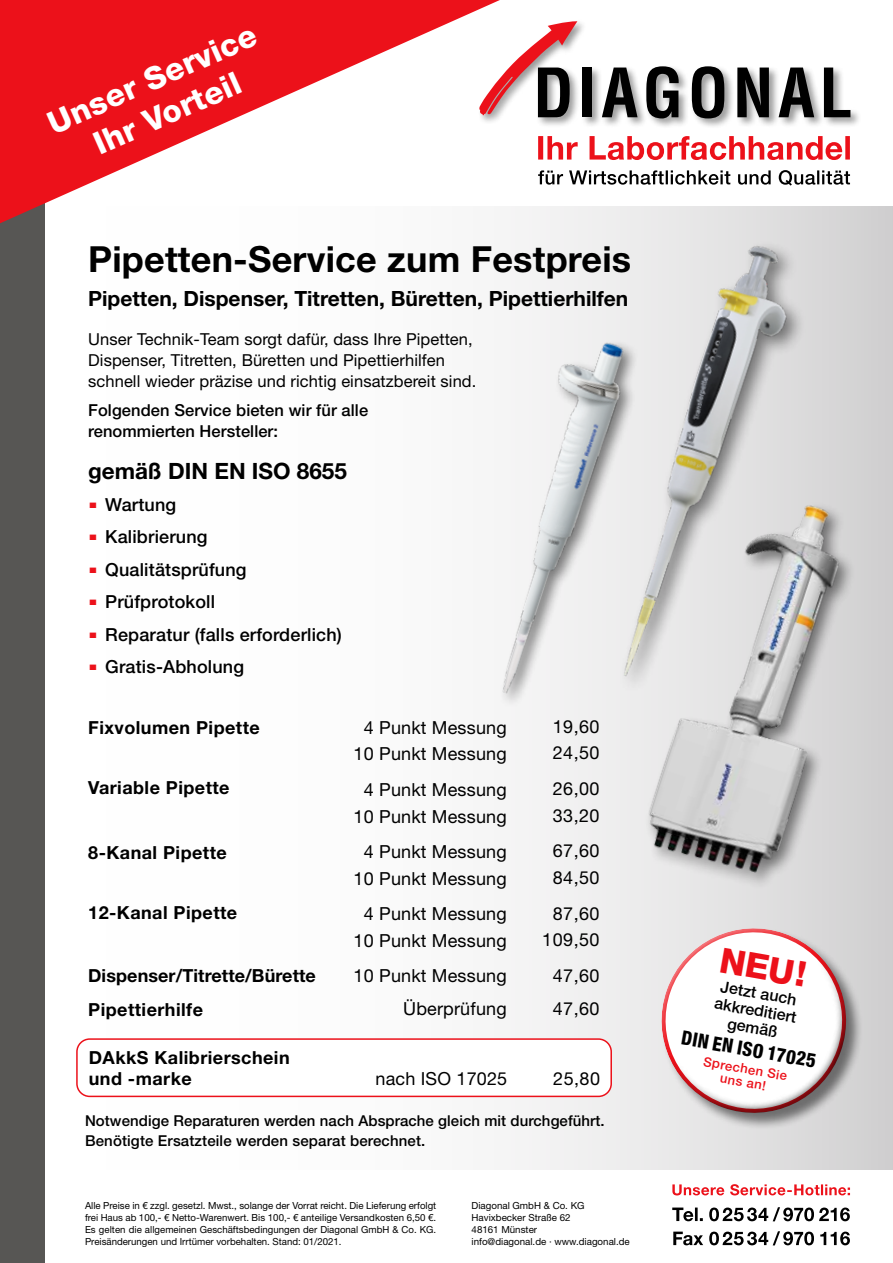
<style>
.page{position:relative;width:893px;height:1263px;background:#fff}
.page>*{position:absolute;margin:0;border:0;box-sizing:border-box;transform-origin:0 0}
.t1{font:700 36px "Helvetica Neue LT Std";letter-spacing:.005em;color:#000}
.t2{font:800 34.95px "Helvetica Neue LT Std";color:#ec111a}
.t3{font:800 31.5px/37.5px "Helvetica Neue LT Std";color:#fff;text-align:center}
.t4{font:700 22.5px "Helvetica Neue LT Std";color:#000}
.t5{font:700 21px "Helvetica Neue LT Std";color:#000}
.t6{font:800 condensed 19.65px "Helvetica Neue LT Std";color:#000;scale:.95 1}
.t7{font:18px/26.5px "Helvetica Neue LT Std";letter-spacing:.01em;color:#000;text-align:center}
.t8{font:500 18px/32.5px "Helvetica Neue LT Std";letter-spacing:.01em;color:#000}
.t9{font:700 18px/21px "Helvetica Neue LT Std";letter-spacing:.025em;color:#000}
.t10{font:700 18px/33.8px "Helvetica Neue LT Std";letter-spacing:.005em;color:#000}
.t11{font:16.5px/21px "Helvetica Neue LT Std";letter-spacing:.005em;color:#000}
.t12{font:500 16.5px/21px "Helvetica Neue LT Std";letter-spacing:.005em;color:#000}
.t13{font:500 16.05px/17.4px "Helvetica Neue LT Std";color:#000;text-align:center}
.t14{font:500 15px/19.5px "Helvetica Neue LT Std";letter-spacing:.005em;color:#000}
.t15{font:500 13.05px/13px "Helvetica Neue LT Std";color:#ec111a;text-align:center}
.t16{font:9.75px/12px "Helvetica Neue LT Std";color:#000}
</style>
<div class="page">
<div style="left:15px;top:206px;width:878px;height:963px;background:linear-gradient(to right,#fff,#dbdadb)"></div>
<div style="left:478px;top:19px;width:384px;height:111px;background:#000;opacity:.4"></div>
<div style="left:583px;top:68px;width:9px;height:49px;background:#000"></div>
<svg style="left:602px;top:68px;width:35px;height:49px"></svg>
<svg style="left:646px;top:66px;width:33px;height:52px;background:#555"></svg>
<svg style="left:692px;top:66px;width:32px;height:52px;background:#515151"></svg>
<svg style="left:737px;top:68px;width:32px;height:49px;background:#393939"></svg>
<svg style="left:779px;top:68px;width:35px;height:49px"></svg>
<svg style="left:824px;top:68px;width:26px;height:49px"></svg>
<svg style="left:500px;top:21px;width:77px;height:96px"></svg>
<svg style="left:538px;top:136px;width:312px;height:24px"></svg>
<svg style="left:538px;top:170px;width:312px;height:16px"></svg>
<div style="left:0;top:1px;width:44px;height:1262px;background:#575654"></div>
<svg style="left:0;top:0;width:500px;height:223px;fill:#ec111a"></svg>
<svg style="left:673px;top:1231px;width:177px;height:14px"></svg>
<svg style="left:672px;top:1207px;width:178px;height:14px"></svg>
<svg style="left:672px;top:1184px;width:178px;height:11px"></svg>
<svg style="left:640px;top:902px;width:221px;height:220px;background:#e6e6e6"></svg>
<svg style="left:654px;top:911px;width:218px;height:228px"></svg>
<div style="left:499px;top:339px;width:140px;height:370px;background:#f1f0f1"></div>
<img style="left:455px;top:322px;width:118px;height:378px">
<img style="left:626px;top:480px;width:267px;height:418px">
<img style="left:573px;top:232px;width:250px;height:465px">
<div style="left:77px;top:1039px;width:534px;height:57px;background:#fff;border-radius:13px"></div>
<div style="left:76px;top:1038px;width:536px;height:59px;border:2px solid #ec111a;border-radius:13px"></div>
<h3 class="t3" style="left:42px;top:107px;width:226px;rotate:-24deg">Unser Service<br>Ihr Vorteil</h3>
<h1 class="t1" style="left:88px;top:237px;width:544px">Pipetten-Service zum Festpreis</h1>
<h3 class="t5" style="left:88px;top:286px;width:542px">Pipetten, Dispenser, Titretten, Büretten, Pipettierhilfen</h3>
<h3 class="t11" style="left:88px;top:328px;width:390px">Unser Technik-Team sorgt dafür, dass Ihre Pipetten,<br>Dispenser, Titretten, Büretten und Pipettierhilfen schnell wieder präzise und richtig einsatzbereit sind.</h3>
<h3 class="t12" style="left:88px;top:399px;width:281px">Folgenden Service bieten wir für alle renommierten Hersteller:</h3>
<h3 class="t4" style="left:88px;top:457px;width:260px">gemäß DIN EN ISO 8655</h3>
<h3 class="t8" style="left:88px;top:488px;width:255px"><sup>.</sup> Wartung<br><sup>.</sup> Kalibrierung<br><sup>.</sup> Qualitätsprüfung<br><sup>.</sup> Prüfprotokoll<br><sup>.</sup> Reparatur (falls erforderlich) <sup>.</sup> Gratis-Abholung</h3>
<h3 class="t9" style="left:88px;top:716px;width:173px">Fixvolumen Pipette</h3>
<h3 class="t9" style="left:88px;top:777px;width:143px">Variable Pipette</h3>
<h3 class="t9" style="left:88px;top:841px;width:140px">8-Kanal Pipette</h3>
<h3 class="t9" style="left:88px;top:902px;width:151px">12-Kanal Pipette</h3>
<h3 class="t10" style="left:88px;top:958px;width:229px">Dispenser/Titrette/Bürette<br>Pipettierhilfe</h3>
<h3 class="t9" style="left:89px;top:1046px;width:202px">DAkkS Kalibrierschein und -marke</h3>
<h3 class="t7" style="left:354px;top:714px;width:155px">4 Punkt Messung<br>10 Punkt Messung</h3>
<h3 class="t7" style="left:354px;top:776px;width:155px">4 Punkt Messung<br>10 Punkt Messung</h3>
<h3 class="t7" style="left:354px;top:838px;width:155px">4 Punkt Messung<br>10 Punkt Messung</h3>
<h3 class="t7" style="left:354px;top:900px;width:155px">4 Punkt Messung<br>10 Punkt Messung</h3>
<h3 class="t7" style="left:354px;top:959px;width:155px;line-height:33px;text-align:right">10 Punkt Messung<br>Überprüfung</h3>
<h3 class="t7" style="left:553px;top:713px;width:48px;text-align:left">19,60<br>24,50</h3>
<h3 class="t7" style="left:553px;top:775px;width:48px;text-align:left">26,00<br>33,20</h3>
<h3 class="t7" style="left:553px;top:837px;width:48px;text-align:left">67,60<br>84,50</h3>
<h3 class="t7" style="left:542px;top:900px;width:59px">87,60<br>109,50</h3>
<h3 class="t7" style="left:553px;top:959px;width:48px;line-height:33px;text-align:left">47,60<br>47,60</h3>
<h3 class="t7" style="left:375px;top:1065px;width:133px">nach ISO 17025</h3>
<h3 class="t7" style="left:553px;top:1065px;width:48px">25,80</h3>
<h3 class="t14" style="left:85px;top:1111px;width:521px">Notwendige Reparaturen werden nach Absprache gleich mit durchgeführt.<br>Benötigte Ersatzteile werden separat berechnet.</h3>
<p class="t16" style="left:85px;top:1200px;width:353px;text-align:justify">Alle Preise in € zzgl. gesetzl. Mwst., solange der Vorrat reicht. Die Lieferung erfolgt frei Haus ab 100,- € Netto-Warenwert. Bis 100,- € anteilige Versandkosten 6,50 €.<br>Es gelten die allgemeinen Geschäftsbedingungen der Diagonal GmbH &amp; Co. KG.<br>Preisänderungen und Irrtümer vorbehalten. Stand: 01/2021.</p>
<p class="t16" style="left:472px;top:1200px;width:160px">Diagonal GmbH &amp; Co. KG<br>Havixbecker Straße 62<br>48161 Münster<br>info@diagonal.de · www.diagonal.de</p>
<h2 class="t2" style="left:724px;top:939px;width:88px;rotate:10deg">NEU!</h2>
<h3 class="t13" style="left:719px;top:977px;width:84px;rotate:10deg">Jetzt auch akkreditiert gemäß</h3>
<h3 class="t6" style="left:684px;top:1025px;width:145px;rotate:10deg">DIN EN ISO 17025</h3>
<h3 class="t15" style="left:705px;top:1055px;width:86px;rotate:10deg">Sprechen Sie uns an!</h3>
</div>
